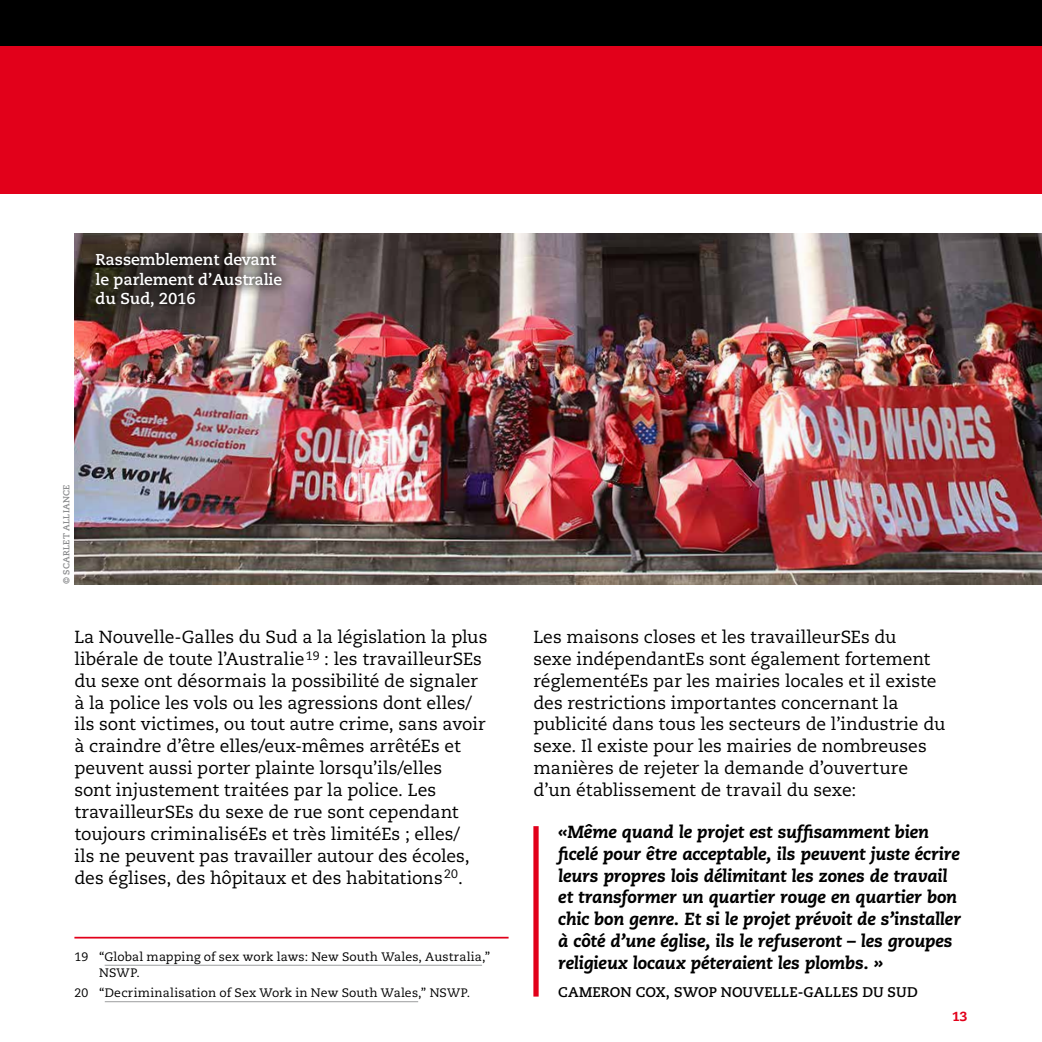
<style>
.page{position:relative;width:1042px;height:1042px;background:#fff}
.page>*{position:absolute;margin:0;border:0;box-sizing:border-box;transform-origin:0 0}
.t1{font:17.5px/21.9px "Caecilia LT";color:#000}
.t2{font:italic 800 17.5px/21.9px "Caecilia LT";letter-spacing:-.01em;color:#000}
.t3{font:700 15.75px/19.2px "Caecilia LT";letter-spacing:-.005em;color:#fff}
.t4{font:700 14px "Caecilia LT";color:#000}
.t5{font:800 13.12px "Caecilia LT";color:#e2001a}
.t6{font:12.25px/15.8px "Caecilia LT";letter-spacing:.01em;color:#000}
.t7{font:700 8.75px "Caecilia LT";letter-spacing:.02em;color:#87888a}
</style>
<div class="page">
<div style="left:0;top:0;width:1042px;height:121px;background:#000"></div>
<div style="left:0;top:46px;width:1042px;height:147px;background:#e2001a"></div>
<hr style="left:74px;top:937px;width:434px;height:1px;background:#e2001a">
<hr style="left:105px;top:965px;width:377px;height:1px;background:#9c9e9f">
<hr style="left:105px;top:1001px;width:313px;height:1px;background:#9c9e9f">
<div style="left:533px;top:826px;width:6px;height:170px;background:#e2001a"></div>
<img style="left:74px;top:233px;width:968px;height:351px">
<svg style="left:83px;top:240px;width:212px;height:79px;background:#4e4543"></svg>
<p class="t3" style="left:95px;top:250px;width:188px">Rassemblement devant le parlement d’Australie du Sud, 2016</p>
<p class="t7" style="left:61px;top:584px;width:101px;rotate:-90deg">© SCARLET ALLIANCE</p>
<p class="t1" style="left:74px;top:626px;width:414px">La Nouvelle-Galles du Sud a la législation la plus libérale de toute l’Australie<sup>19</sup> : les travailleurSEs du sexe ont désormais la possibilité de signaler à la police les vols ou les agressions dont elles/ ils sont victimes, ou tout autre crime, sans avoir à craindre d’être elles/eux-mêmes arrêtéEs et peuvent aussi porter plainte lorsqu’ils/elles<br>sont injustement traitées par la police. Les travailleurSEs du sexe de rue sont cependant toujours criminaliséEs et très limitéEs ; elles/<br>ils ne peuvent pas travailler autour des écoles, des églises, des hôpitaux et des habitations<sup>20</sup>.</p>
<p class="t1" style="left:533px;top:626px;width:413px">Les maisons closes et les travailleurSEs du<br>sexe indépendantEs sont également fortement réglementéEs par les mairies locales et il existe des restrictions importantes concernant la publicité dans tous les secteurs de l’industrie du sexe. Il existe pour les mairies de nombreuses manières de rejeter la demande d’ouverture d’un établissement de travail du sexe:</p>
<p class="t2" style="left:558px;top:821px;width:404px">«Même quand le projet est suffisamment bien ficelé pour être acceptable, ils peuvent juste écrire leurs propres lois délimitant les zones de travail et transformer un quartier rouge en quartier bon chic bon genre. Et si le projet prévoit de s’installer à côté d’une église, ils le refuseront – les groupes religieux locaux péteraient les plombs. »</p>
<p class="t4" style="left:558px;top:983px;width:361px">CAMERON COX, SWOP NOUVELLE-GALLES DU SUD</p>
<p class="t6" style="left:99px;top:949px;width:392px;text-indent:-25px">19 “Global mapping of sex work laws: New South Wales, Australia,”<br>NSWP.</p>
<p class="t6" style="left:74px;top:985px;width:397px">20 “Decriminalisation of Sex Work in New South Wales,” NSWP.</p>
<p class="t5" style="left:952px;top:1008px;width:17px">13</p>
</div>
